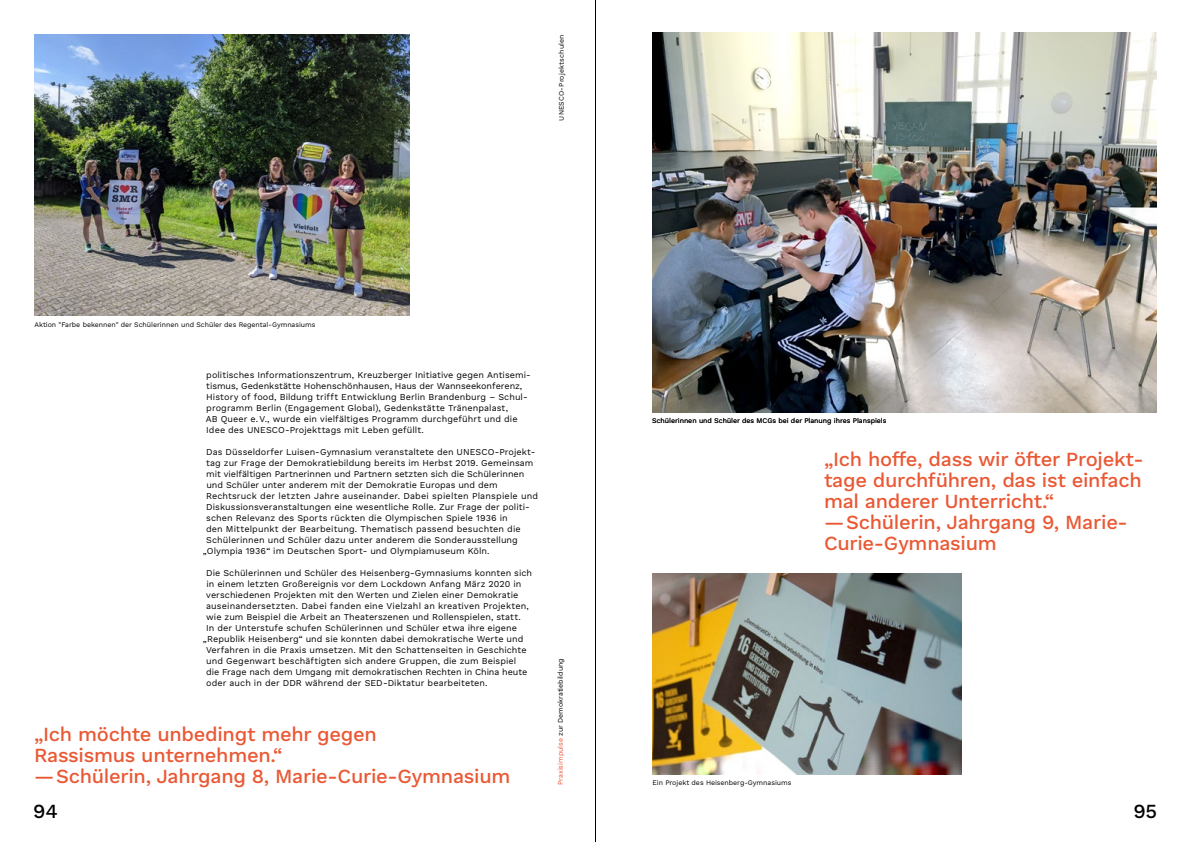
<style>
.page{position:relative;width:1191px;height:842px;background:#fff}
.page>*{position:absolute;margin:0;border:0;box-sizing:border-box;transform-origin:0 0}
.t1{font:500 20px/21px "Work Sans DUK";letter-spacing:-.015em;color:#ea5834}
.t2{font:500 20px "Work Sans DUK";color:#000}
.t3{font:9px/11px "Work Sans DUK";letter-spacing:.005em;color:#000}
.t4{font:7px "Work Sans DUK";letter-spacing:-.005em;color:#000}
.t5{font:7px "Work Sans DUK";letter-spacing:.02em;color:#000}
.s1{color:#ea5834}
</style>
<div class="page">
<img style="left:34px;top:34px;width:376px;height:281px">
<img style="left:652px;top:573px;width:309px;height:201px">
<img style="left:652px;top:33px;width:505px;height:379px">
<hr style="left:595px;top:0;width:1px;height:842px;background:#000">
<p class="t5" style="left:557px;top:121px;width:88px;rotate:-90deg">UNESCO-Projektschulen</p>
<p class="t4" style="left:34px;top:320px;width:283px">Aktion "Farbe bekennen" der Schülerinnen und Schüler des Regental-Gymnasiums</p>
<p class="t3" style="left:206px;top:369px;width:326px">politisches Informationszentrum, Kreuzberger Initiative gegen Antisemi&shy;tismus, Gedenkstätte Hohenschönhausen, Haus der Wannseekonferenz, History of food, Bildung trifft Entwicklung Berlin Brandenburg – Schul&shy;programm Berlin (Engagement Global), Gedenkstätte Tränenpalast,<br>AB Queer e.V., wurde ein vielfältiges Programm durchgeführt und die Idee des UNESCO-Projekttags mit Leben gefüllt.</p>
<p class="t3" style="left:206px;top:446px;width:330px">Das Düsseldorfer Luisen-Gymnasium veranstaltete den UNESCO-Projekt-</p>
<p class="t3" style="left:206px;top:457px;width:329px">tag zur Frage der Demokratiebildung bereits im Herbst 2019. Gemeinsam</p>
<p class="t3" style="left:206px;top:468px;width:319px">mit vielfältigen Partnerinnen und Partnern setzten sich die Schülerinnen</p>
<p class="t3" style="left:206px;top:479px;width:293px">und Schüler unter anderem mit der Demokratie Europas und dem</p>
<p class="t3" style="left:206px;top:490px;width:333px">Rechtsruck der letzten Jahre auseinander. Dabei spielten Planspiele und</p>
<p class="t3" style="left:206px;top:501px;width:325px">Diskussionsveranstaltungen eine wesentliche Rolle. Zur Frage der politi-</p>
<p class="t3" style="left:206px;top:512px;width:303px">schen Relevanz des Sports rückten die Olympischen Spiele 1936 in</p>
<p class="t3" style="left:206px;top:523px;width:316px">den Mittelpunkt der Bearbeitung. Thematisch passend besuchten die</p>
<p class="t3" style="left:206px;top:534px;width:313px">Schülerinnen und Schüler dazu unter anderem die Sonderausstellung</p>
<p class="t3" style="left:203px;top:545px;width:288px">„Olympia 1936“ im Deutschen Sport- und Olympiamuseum Köln.</p>
<p class="t3" style="left:206px;top:567px;width:327px">Die Schülerinnen und Schüler des Heisenberg-Gymnasiums konnten sich</p>
<p class="t3" style="left:206px;top:578px;width:316px">in einem letzten Großereignis vor dem Lockdown Anfang März 2020 in</p>
<p class="t3" style="left:206px;top:589px;width:314px">verschiedenen Projekten mit den Werten und Zielen einer Demokratie</p>
<p class="t3" style="left:206px;top:600px;width:324px">auseinandersetzten. Dabei fanden eine Vielzahl an kreativen Projekten,</p>
<p class="t3" style="left:206px;top:611px;width:316px">wie zum Beispiel die Arbeit an Theaterszenen und Rollenspielen, statt.</p>
<p class="t3" style="left:206px;top:622px;width:312px">In der Unterstufe schufen Schülerinnen und Schüler etwa ihre eigene</p>
<p class="t3" style="left:203px;top:633px;width:322px">„Republik Heisenberg“ und sie konnten dabei demokratische Werte und</p>
<p class="t3" style="left:206px;top:644px;width:322px">Verfahren in die Praxis umsetzen. Mit den Schattenseiten in Geschichte</p>
<p class="t3" style="left:206px;top:655px;width:311px">und Gegenwart beschäftigten sich andere Gruppen, die zum Beispiel</p>
<p class="t3" style="left:206px;top:666px;width:323px">die Frage nach dem Umgang mit demokratischen Rechten in China heute</p>
<p class="t3" style="left:206px;top:677px;width:283px">oder auch in der DDR während der SED-Diktatur bearbeiteten.</p>
<h1 class="t1" style="left:34px;top:724px;width:478px">„Ich möchte unbedingt mehr gegen<br>Rassismus unternehmen.“<br>—Schülerin, Jahrgang 8, Marie-Curie-Gymnasium</h1>
<p class="t4" style="left:556px;top:785px;width:128px;rotate:-90deg"><span class="s1">Praxisimpulse</span> zur Demokratiebildung</p>
<p class="t4" style="left:652px;top:416px;width:236px">Schülerinnen und Schüler des MCGs bei der Planung ihres Planspiels</p>
<h1 class="t1" style="left:824px;top:449px;width:319px">„Ich hoffe, dass wir öfter Projekt&shy;tage durchführen, das ist einfach mal anderer Unterricht.“ —Schülerin, Jahrgang 9, Marie-<br>Curie-Gymnasium</h1>
<p class="t4" style="left:652px;top:779px;width:141px">Ein Projekt des Heisenberg-Gymnasiums</p>
<h1 class="t2" style="left:33px;top:799px;width:26px">94</h1>
<h1 class="t2" style="left:1133px;top:799px;width:25px">95</h1>
</div>
